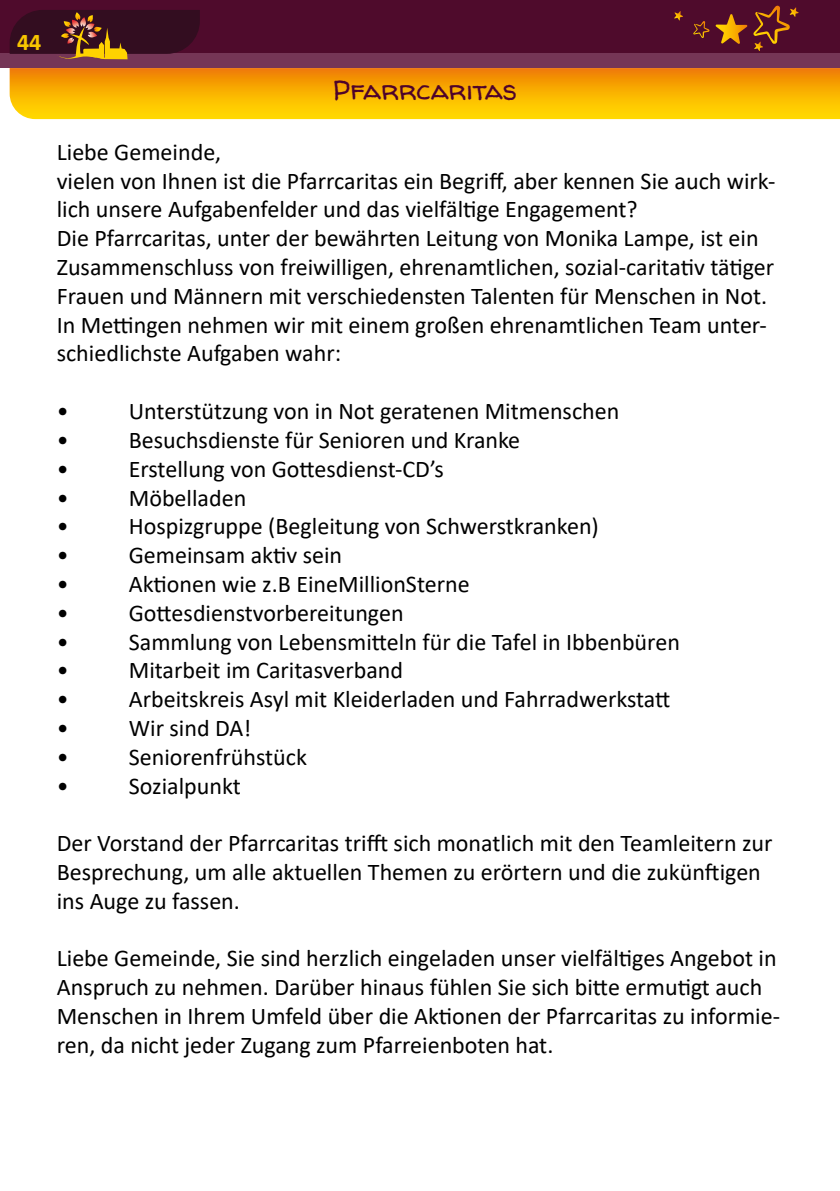
<style>
.page{position:relative;width:840px;height:1191px;background:#fff}
.page>*{position:absolute;margin:0;border:0;box-sizing:border-box;transform-origin:0 0}
.t1{font:28px "Walter Turncoat";color:#4e032b}
.t2{font:24px/28.8px "Calibri";color:#000}
.t3{font:700 24px "Calibri";color:#f8c600}
</style>
<div class="page">
<svg style="left:10px;top:68px;width:829px;height:51px;background:#f8b002"></svg>
<div style="left:0;top:0;width:839px;height:68px;background:#4f0b2c"></div>
<div style="left:0;top:54px;width:839px;height:14px;background:#753656"></div>
<svg style="left:10px;top:10px;width:190px;height:50px;background:#4f2325"></svg>
<svg style="left:753px;top:6px;width:45px;height:45px"></svg>
<svg style="left:674px;top:11px;width:8px;height:10px"></svg>
<svg style="left:693px;top:14px;width:54px;height:30px"></svg>
<p class="t3" style="left:17px;top:25px;width:26px">44</p>
<p class="t1" style="left:332px;top:71px;width:186px">Pfarrcaritas</p>
<p class="t2" style="left:57px;top:137px;width:719px">Liebe Gemeinde,<br>vielen von Ihnen ist die Pfarrcaritas ein Begriff, aber kennen Sie auch wirk&shy;lich unsere Aufgabenfelder und das vielfältige Engagement?<br>Die Pfarrcaritas, unter der bewährten Leitung von Monika Lampe, ist ein Zusammenschluss von freiwilligen, ehrenamtlichen, sozial-caritativ tätiger Frauen und Männern mit verschiedensten Talenten für Menschen in Not.<br>In Mettingen nehmen wir mit einem großen ehrenamtlichen Team unter&shy;schiedlichste Aufgaben wahr:</p>
<p class="t2" style="left:57px;top:396px;width:13px">•</p>
<p class="t2" style="left:129px;top:396px;width:492px">Unterstützung von in Not geratenen Mitmenschen</p>
<p class="t2" style="left:57px;top:425px;width:13px">•</p>
<p class="t2" style="left:129px;top:425px;width:392px">Besuchsdienste für Senioren und Kranke</p>
<p class="t2" style="left:57px;top:454px;width:13px">•</p>
<p class="t2" style="left:129px;top:454px;width:316px">Erstellung von Gottesdienst-CD’s</p>
<p class="t2" style="left:57px;top:482px;width:13px">•</p>
<p class="t2" style="left:129px;top:482px;width:119px">Möbelladen</p>
<p class="t2" style="left:57px;top:511px;width:13px">•</p>
<p class="t2" style="left:129px;top:511px;width:471px">Hospizgruppe (Begleitung von Schwerstkranken)</p>
<p class="t2" style="left:57px;top:540px;width:13px">•</p>
<p class="t2" style="left:129px;top:540px;width:215px">Gemeinsam aktiv sein</p>
<p class="t2" style="left:57px;top:569px;width:13px">•</p>
<p class="t2" style="left:129px;top:569px;width:342px">Aktionen wie z.B EineMillionSterne</p>
<p class="t2" style="left:57px;top:598px;width:13px">•</p>
<p class="t2" style="left:129px;top:598px;width:276px">Gottesdienstvorbereitungen</p>
<p class="t2" style="left:57px;top:626px;width:13px">•</p>
<p class="t2" style="left:129px;top:626px;width:552px">Sammlung von Lebensmitteln für die Tafel in Ibbenbüren</p>
<p class="t2" style="left:57px;top:655px;width:13px">•</p>
<p class="t2" style="left:129px;top:655px;width:275px">Mitarbeit im Caritasverband</p>
<p class="t2" style="left:57px;top:684px;width:13px">•</p>
<p class="t2" style="left:129px;top:684px;width:543px">Arbeitskreis Asyl mit Kleiderladen und Fahrradwerkstatt</p>
<p class="t2" style="left:57px;top:713px;width:13px">•</p>
<p class="t2" style="left:129px;top:713px;width:124px">Wir sind DA!</p>
<p class="t2" style="left:57px;top:742px;width:13px">•</p>
<p class="t2" style="left:129px;top:742px;width:179px">Seniorenfrühstück</p>
<p class="t2" style="left:57px;top:770px;width:13px">•</p>
<p class="t2" style="left:129px;top:770px;width:114px">Sozialpunkt</p>
<p class="t2" style="left:57px;top:828px;width:716px">Der Vorstand der Pfarrcaritas trifft sich monatlich mit den Teamleitern zur<br>Besprechung, um alle aktuellen Themen zu erörtern und die zukünftigen ins Auge zu fassen.</p>
<p class="t2" style="left:57px;top:943px;width:724px">Liebe Gemeinde, Sie sind herzlich eingeladen unser vielfältiges Angebot in Anspruch zu nehmen. Darüber hinaus fühlen Sie sich bitte ermutigt auch Menschen in Ihrem Umfeld über die Aktionen der Pfarrcaritas zu informie&shy;ren, da nicht jeder Zugang zum Pfarreienboten hat.</p>
</div>
